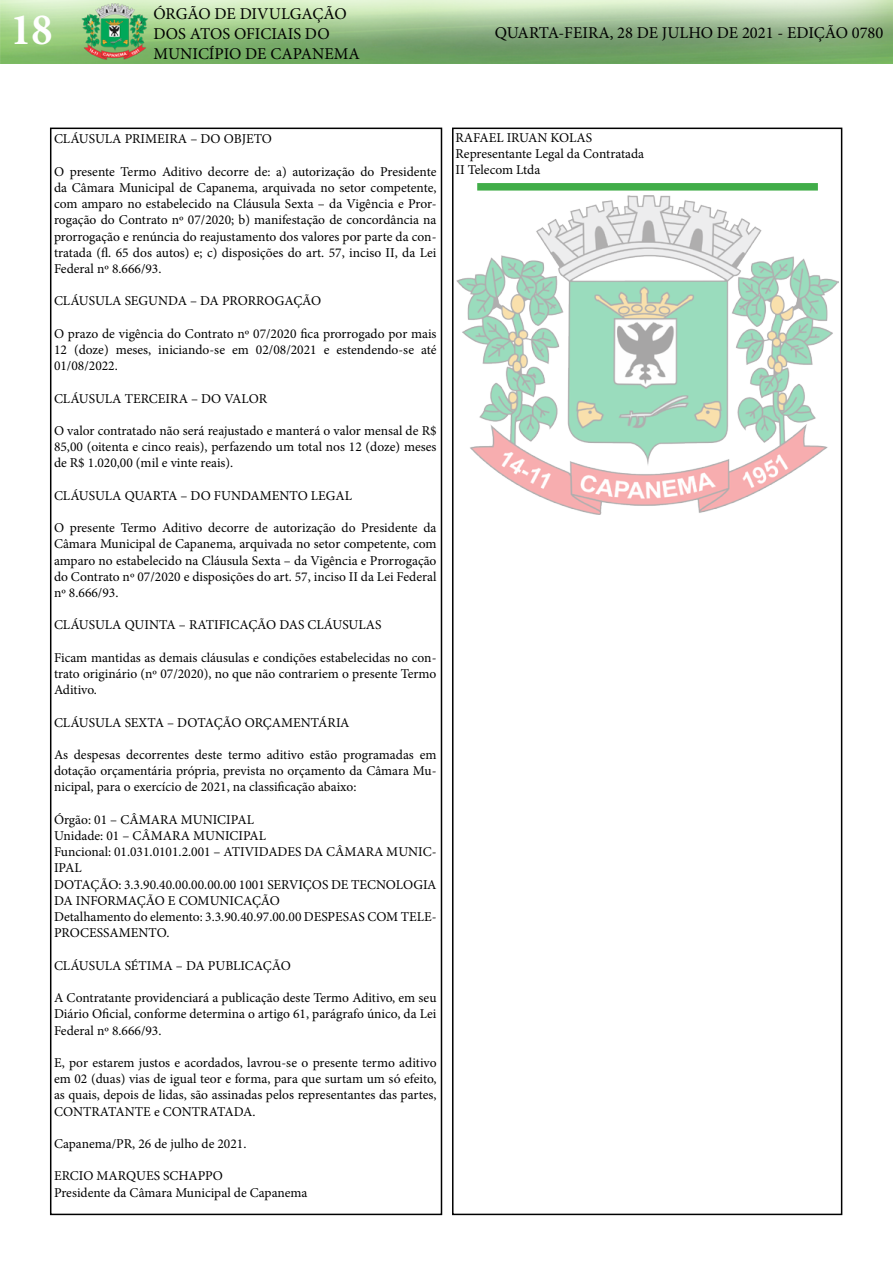
<style>
.page{position:relative;width:893px;height:1263px;background:#fff}
.page>*{position:absolute;margin:0;border:0;box-sizing:border-box;transform-origin:0 0}
.t1{font:700 condensed 45px "Minion Pro";color:#fff}
.t2{font:16.5px/19.8px "Minion Pro";color:#000}
.t3{font:13.5px/16.2px "Minion Pro";color:#000;text-align:justify}
</style>
<div class="page">
<div style="left:50px;top:128px;width:392px;height:1087px;border:2px solid #000"></div>
<img style="left:0;top:0;width:893px;height:64px">
<div style="left:452px;top:128px;width:390px;height:1087px;border:2px solid #000"></div>
<img style="left:457px;top:195px;width:381px;height:320px">
<div style="left:477px;top:183px;width:341px;height:8px;background:#41ad49"></div>
<h1 class="t1" style="left:11px;top:-1px;width:43px">18</h1>
<p class="t2" style="left:153px;top:4px;width:208px">ÓRGÃO DE DIVULGAÇÃO<br>DOS ATOS OFICIAIS DO<br>MUNICÍPIO DE CAPANEMA</p>
<p class="t2" style="left:495px;top:23px;width:390px">QUARTA-FEIRA, 28 DE JULHO DE 2021 - EDIÇÃO 0780</p>
<p class="t3" style="left:54px;top:131px;width:220px">CLÁUSULA PRIMEIRA – DO OBJETO</p>
<p class="t3" style="left:54px;top:163px;width:384px">O presente Termo Aditivo decorre de: a) autorização do Presidente da Câmara Municipal de Capanema, arquivada no setor competente, com amparo no estabelecido na Cláusula Sexta – da Vigência e Pror&shy;rogação do Contrato nº 07/2020; b) manifestação de concordância na prorrogação e renúncia do reajustamento dos valores por parte da con&shy;tratada (fl. 65 dos autos) e; c) disposições do art. 57, inciso II, da Lei Federal nº 8.666/93.</p>
<p class="t3" style="left:54px;top:293px;width:269px">CLÁUSULA SEGUNDA – DA PRORROGAÇÃO</p>
<p class="t3" style="left:54px;top:325px;width:384px">O prazo de vigência do Contrato nº 07/2020 fica prorrogado por mais 12 (doze) meses, iniciando-se em 02/08/2021 e estendendo-se até 01/08/2022.</p>
<p class="t3" style="left:54px;top:390px;width:215px">CLÁUSULA TERCEIRA – DO VALOR</p>
<p class="t3" style="left:54px;top:423px;width:384px">O valor contratado não será reajustado e manterá o valor mensal de R$ 85,00 (oitenta e cinco reais), perfazendo um total nos 12 (doze) meses de R$ 1.020,00 (mil e vinte reais).</p>
<p class="t3" style="left:54px;top:487px;width:300px">CLÁUSULA QUARTA – DO FUNDAMENTO LEGAL</p>
<p class="t3" style="left:54px;top:520px;width:384px">O presente Termo Aditivo decorre de autorização do Presidente da Câmara Municipal de Capanema, arquivada no setor competente, com amparo no estabelecido na Cláusula Sexta – da Vigência e Prorrogação do Contrato nº 07/2020 e disposições do art. 57, inciso II da Lei Federal nº 8.666/93.</p>
<p class="t3" style="left:54px;top:617px;width:329px">CLÁUSULA QUINTA – RATIFICAÇÃO DAS CLÁUSULAS</p>
<p class="t3" style="left:54px;top:649px;width:384px">Ficam mantidas as demais cláusulas e condições estabelecidas no con&shy;trato originário (nº 07/2020), no que não contrariem o presente Termo Aditivo.</p>
<p class="t3" style="left:54px;top:714px;width:297px">CLÁUSULA SEXTA – DOTAÇÃO ORÇAMENTÁRIA</p>
<p class="t3" style="left:54px;top:747px;width:384px">As despesas decorrentes deste termo aditivo estão programadas em dotação orçamentária própria, prevista no orçamento da Câmara Mu&shy;nicipal, para o exercício de 2021, na classificação abaixo:</p>
<p class="t3" style="left:54px;top:811px;width:384px;text-align:left">Órgão: 01 – CÂMARA MUNICIPAL<br>Unidade: 01 – CÂMARA MUNICIPAL<br>Funcional: 01.031.0101.2.001 – ATIVIDADES DA CÂMARA MUNIC-IPAL<br>DOTAÇÃO: 3.3.90.40.00.00.00.00 1001 SERVIÇOS DE TECNOLOGIA DA INFORMAÇÃO E COMUNICAÇÃO<br>Detalhamento do elemento: 3.3.90.40.97.00.00 DESPESAS COM TELE-PROCESSAMENTO.</p>
<p class="t3" style="left:54px;top:957px;width:238px">CLÁUSULA SÉTIMA – DA PUBLICAÇÃO</p>
<p class="t3" style="left:54px;top:990px;width:384px">A Contratante providenciará a publicação deste Termo Aditivo, em seu Diário Oficial, conforme determina o artigo 61, parágrafo único, da Lei Federal nº 8.666/93.</p>
<p class="t3" style="left:54px;top:1054px;width:384px">E, por estarem justos e acordados, lavrou-se o presente termo aditivo em 02 (duas) vias de igual teor e forma, para que surtam um só efeito, as quais, depois de lidas, são assinadas pelos representantes das partes, CONTRATANTE e CONTRATADA.</p>
<p class="t3" style="left:54px;top:1135px;width:194px">Capanema/PR, 26 de julho de 2021.</p>
<p class="t3" style="left:54px;top:1168px;width:255px">ERCIO MARQUES SCHAPPO<br>Presidente da Câmara Municipal de Capanema</p>
<p class="t3" style="left:455px;top:130px;width:190px;text-align:left">RAFAEL IRUAN KOLAS<br>Representante Legal da Contratada<br>II Telecom Ltda</p>
</div>
